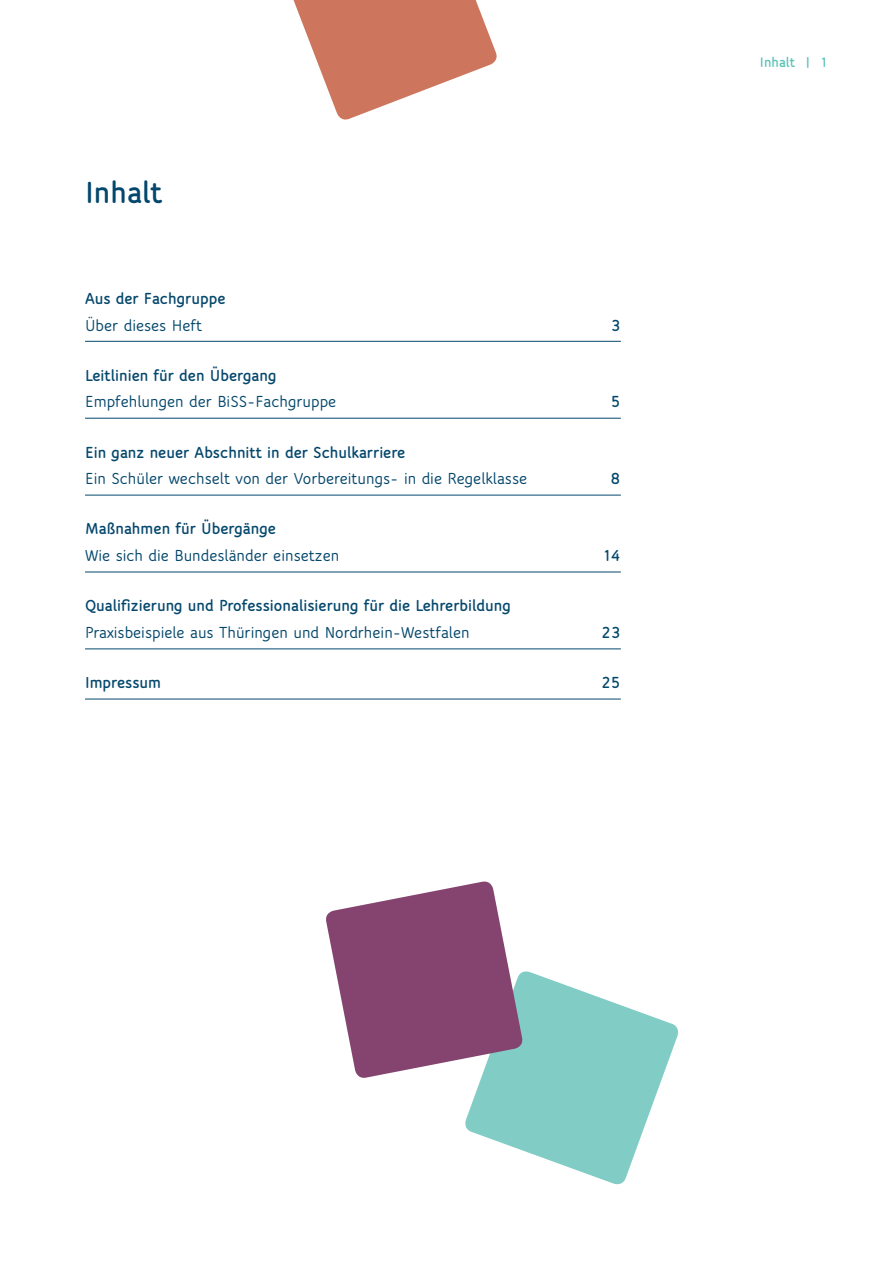
<style>
.page{position:relative;width:893px;height:1263px;background:#fff}
.page>*{position:absolute;margin:0;border:0;box-sizing:border-box;transform-origin:0 0}
.t1{font:800 33px "Speak Pro";color:#04476c}
.t2{font:700 17.25px "Speak Pro";color:#04476c}
.t3{font:800 17.25px "Speak Pro";color:#04476c}
.t4{font:800 15px "Speak Pro";color:#5bc3b7}
</style>
<div class="page">
<hr style="left:85px;top:341px;width:536px;height:1px;background:#04476c">
<hr style="left:85px;top:418px;width:536px;height:1px;background:#04476c">
<hr style="left:85px;top:495px;width:536px;height:1px;background:#04476c">
<hr style="left:85px;top:572px;width:536px;height:1px;background:#04476c">
<hr style="left:85px;top:649px;width:536px;height:1px;background:#04476c">
<hr style="left:85px;top:699px;width:536px;height:1px;background:#04476c">
<svg style="left:465px;top:971px;width:213px;height:214px;fill:#81cdc5"></svg>
<svg style="left:293px;top:0;width:204px;height:120px"></svg>
<svg style="left:326px;top:881px;width:198px;height:198px"></svg>
<h1 class="t1" style="left:85px;top:172px;width:79px">Inhalt</h1>
<p class="t3" style="left:85px;top:288px;width:142px">Aus der Fachgruppe</p>
<p class="t2" style="left:85px;top:315px;width:119px">Über dieses Heft</p>
<p class="t3" style="left:611px;top:315px;width:12px">3</p>
<p class="t3" style="left:85px;top:365px;width:193px">Leitlinien für den Übergang</p>
<p class="t2" style="left:85px;top:392px;width:253px">Empfehlungen der BiSS-Fachgruppe</p>
<p class="t3" style="left:611px;top:392px;width:11px">5</p>
<p class="t3" style="left:85px;top:442px;width:322px">Ein ganz neuer Abschnitt in der Schulkarriere</p>
<p class="t2" style="left:85px;top:469px;width:444px">Ein Schüler wechselt von der Vorbereitungs- in die Regelklasse</p>
<p class="t3" style="left:610px;top:469px;width:12px">8</p>
<p class="t3" style="left:85px;top:519px;width:193px">Maßnahmen für Übergänge</p>
<p class="t2" style="left:85px;top:546px;width:256px">Wie sich die Bundesländer einsetzen</p>
<p class="t3" style="left:603px;top:545px;width:19px">14</p>
<p class="t3" style="left:85px;top:596px;width:427px">Qualifizierung und Professionalisierung für die Lehrerbildung</p>
<p class="t2" style="left:85px;top:623px;width:386px">Praxisbeispiele aus Thüringen und Nordrhein-Westfalen</p>
<p class="t3" style="left:601px;top:622px;width:21px">23</p>
<p class="t3" style="left:85px;top:672px;width:78px">Impressum</p>
<p class="t3" style="left:601px;top:672px;width:21px">25</p>
<p class="t4" style="left:760px;top:53px;width:68px">Inhalt | 1</p>
</div>
